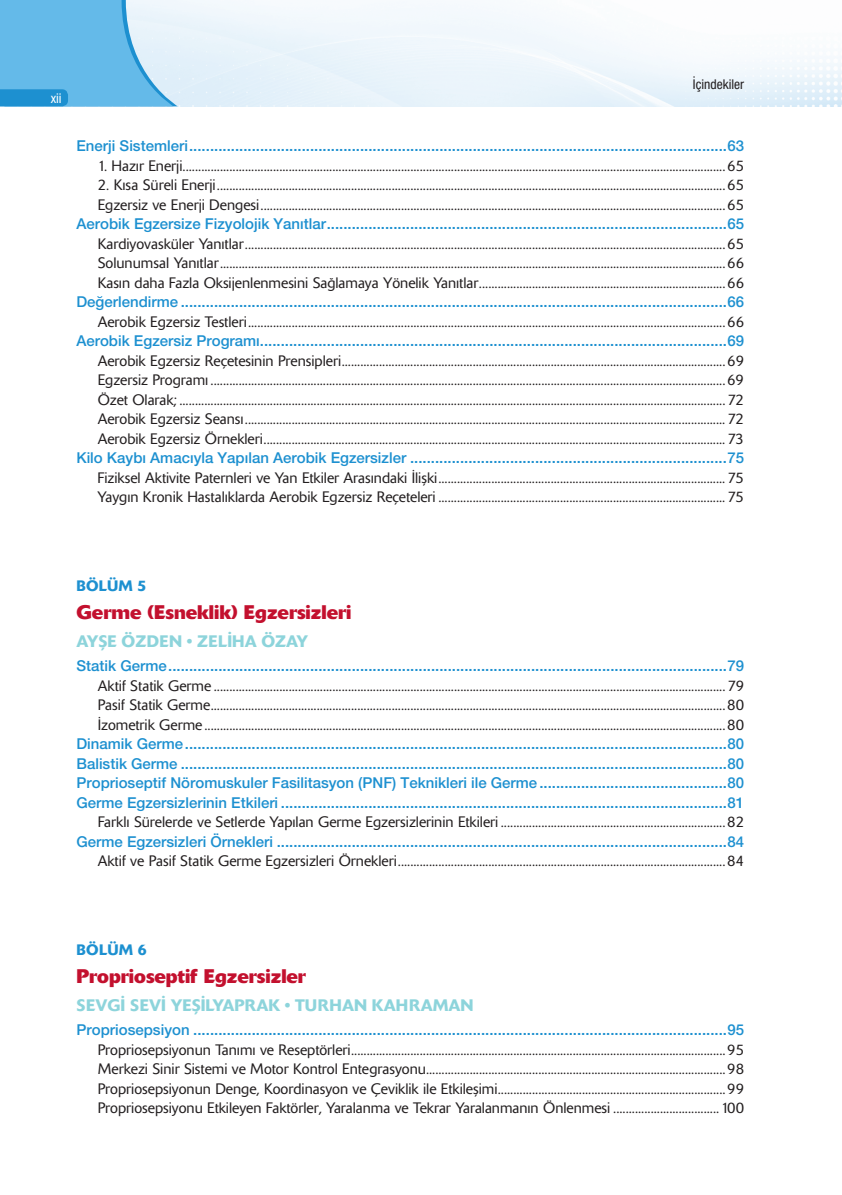
<style>
.page{position:relative;width:842px;height:1195px;background:#fff}
.page>*{position:absolute;margin:0;border:0;box-sizing:border-box;transform-origin:0 0}
.t1{font:700 19.5px "Delta";color:#c3102e}
.t2{font:500 16.5px "Delta";color:#8dd4db}
.t3{font:300 15px/19.5px "Delta";color:#231f20;text-align:justify}
.t4{font:500 15px/19.5px "Helvetica Neu";color:#1d90d0;text-align:justify}
.t5{font:500 15px "Delta";letter-spacing:.01em;color:#1d90d0}
.t6{font:13.5px "Helvetica 57 Cn";color:#231f20}
.t7{font:13.5px "Helvetica 57 Cn";color:#fff}
</style>
<div class="page">
<svg style="left:0;top:0;width:178px;height:106px;background:#79c2ea"></svg>
<p class="t7" style="left:51px;top:90px;width:12px">xii</p>
<p class="t6" style="left:693px;top:77px;width:53px">İçindekiler</p>
<p class="t4" style="left:77px;top:136px;width:669px">Enerji Sistemleri.................................................................................................................................63</p>
<p class="t3" style="left:98px;top:156px;width:648px">1. Hazır Enerji..............................................................................................................................................................................65</p>
<p class="t3" style="left:98px;top:175px;width:648px">2. Kısa Süreli Enerji...................................................................................................................................................................65<br>Egzersiz ve Enerji Dengesi.....................................................................................................................................................65</p>
<p class="t4" style="left:76px;top:214px;width:669px">Aerobik Egzersize Fizyolojik Yanıtlar................................................................................................65</p>
<p class="t3" style="left:98px;top:234px;width:648px">Kardiyovasküler Yanıtlar..........................................................................................................................................................65<br>Solunumsal Yanıtlar..................................................................................................................................................................66<br>Kasın daha Fazla Oksijenlenmesini Sağlamaya Yönelik Yanıtlar...............................................................................66</p>
<p class="t4" style="left:76px;top:292px;width:669px">Değerlendirme ...................................................................................................................................66</p>
<p class="t3" style="left:98px;top:312px;width:648px">Aerobik Egzersiz Testleri.........................................................................................................................................................66</p>
<p class="t4" style="left:76px;top:331px;width:669px">Aerobik Egzersiz Programı................................................................................................................69</p>
<p class="t3" style="left:98px;top:351px;width:648px">Aerobik Egzersiz Reçetesinin Prensipleri...........................................................................................................................69<br>Egzersiz Programı .....................................................................................................................................................................69<br>Özet Olarak; ...............................................................................................................................................................................72<br>Aerobik Egzersiz Seansı..........................................................................................................................................................72<br>Aerobik Egzersiz Örnekleri....................................................................................................................................................73</p>
<p class="t4" style="left:76px;top:448px;width:669px">Kilo Kaybı Amacıyla Yapılan Aerobik Egzersizler ............................................................................75</p>
<p class="t3" style="left:98px;top:468px;width:648px">Fiziksel Aktivite Paternleri ve Yan Etkiler Arasındaki İlişki............................................................................................75<br>Yaygın Kronik Hastalıklarda Aerobik Egzersiz Reçeteleri ............................................................................................75</p>
<p class="t5" style="left:76px;top:577px;width:72px">BÖLÜM 5</p>
<h1 class="t1" style="left:77px;top:600px;width:277px">Germe (Esneklik) Egzersizleri</h1>
<p class="t2" style="left:77px;top:631px;width:233px">AYŞE ÖZDEN • ZELIHA ÖZAY</p>
<p class="t4" style="left:77px;top:656px;width:669px">Statik Germe......................................................................................................................................79</p>
<p class="t3" style="left:98px;top:676px;width:648px">Aktif Statik Germe ....................................................................................................................................................................79<br>Pasif Statik Germe.....................................................................................................................................................................80<br>İzometrik Germe .......................................................................................................................................................................80</p>
<p class="t4" style="left:76px;top:734px;width:669px">Dinamik Germe..................................................................................................................................80<br>Balistik Germe ...................................................................................................................................80<br>Proprioseptif Nöromuskuler Fasilitasyon (PNF) Teknikleri ile Germe .............................................80<br>Germe Egzersizlerinin Etkileri ...........................................................................................................81</p>
<p class="t3" style="left:98px;top:812px;width:648px">Farklı Sürelerde ve Setlerde Yapılan Germe Egzersizlerinin Etkileri ........................................................................82</p>
<p class="t4" style="left:76px;top:831px;width:669px">Germe Egzersizleri Örnekleri ............................................................................................................84</p>
<p class="t3" style="left:98px;top:851px;width:648px">Aktif ve Pasif Statik Germe Egzersizleri Örnekleri.........................................................................................................84</p>
<p class="t5" style="left:76px;top:941px;width:72px">BÖLÜM 6</p>
<h1 class="t1" style="left:77px;top:964px;width:231px">Proprioseptif Egzersizler</h1>
<p class="t2" style="left:77px;top:995px;width:399px">SEVGI SEVI YEŞİLYAPRAK • TURHAN KAHRAMAN</p>
<p class="t4" style="left:77px;top:1020px;width:669px">Propriosepsiyon ................................................................................................................................95</p>
<p class="t3" style="left:98px;top:1040px;width:648px">Propriosepsiyonun Tanımı ve Reseptörleri........................................................................................................................95<br>Merkezi Sinir Sistemi ve Motor Kontrol Entegrasyonu................................................................................................98<br>Propriosepsiyonun Denge, Koordinasyon ve Çeviklik ile Etkileşimi.........................................................................99<br>Propriosepsiyonu Etkileyen Faktörler, Yaralanma ve Tekrar Yaralanmanın Önlenmesi ..................................100</p>
</div>
